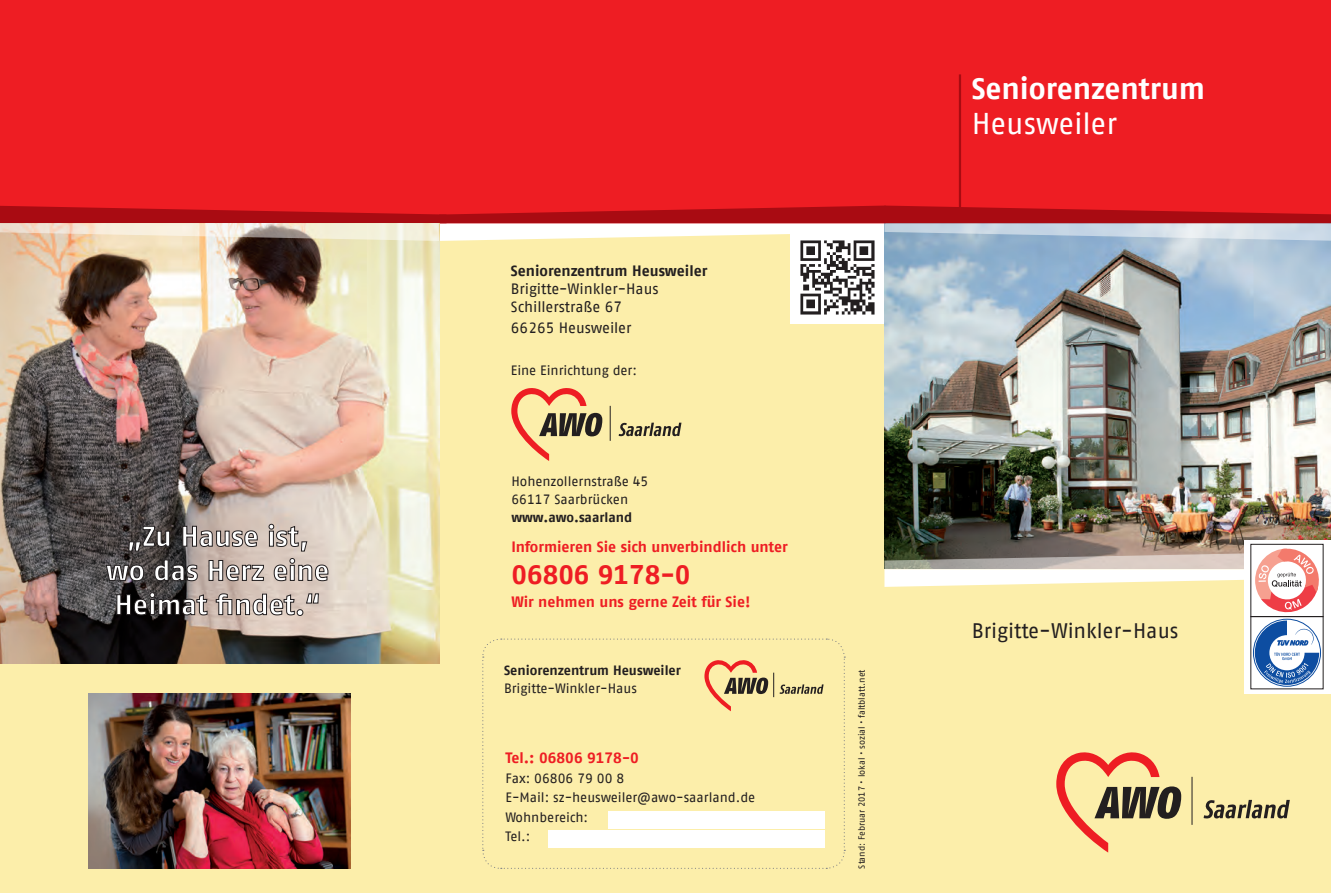
<style>
.page{position:relative;width:1331px;height:893px;background:#fceeaa}
.page>*{position:absolute;margin:0;border:0;box-sizing:border-box;transform-origin:0 0}
.t1{font:700 30px "AWO Fago Office";color:#fff}
.t2{font:30px "AWO Fago Office";letter-spacing:-.005em;color:#fff}
.t3{font:700 27px "AWO Fago Office";color:#ee1d23}
.t4{font:21px "AWO Fago Office";color:#231f20}
.t5{font:700 15px "AWO Fago Office";color:#ee1d23}
.t6{font:15px/18px "AWO Fago Office";color:#231f20}
.t7{font:700 15px "AWO Fago Office";color:#231f20}
.t8{font:13.5px/19.5px "AWO Fago Office";color:#231f20}
.t9{font:700 13.5px "AWO Fago Office";color:#231f20}
.t10{font:9px "AWO Fago Office";color:#231f20}
</style>
<div class="page">
<div style="left:0;top:0;width:1331px;height:223px;background:#ee1d23"></div>
<hr style="left:959px;top:74px;width:2px;height:149px;background:#a90b12">
<hr style="left:1191px;top:777px;width:1px;height:48px;background:#231f20">
<svg style="left:1204px;top:800px;width:86px;height:18px"></svg>
<svg style="left:1056px;top:752px;width:125px;height:101px"></svg>
<hr style="left:610px;top:406px;width:1px;height:35px;background:#231f20">
<svg style="left:619px;top:423px;width:62px;height:13px"></svg>
<svg style="left:511px;top:388px;width:91px;height:73px"></svg>
<img style="left:884px;top:241px;width:447px;height:303px">
<div style="left:1245px;top:540px;width:86px;height:153px;background:linear-gradient(to right,#fff,#fff)"></div>
<svg style="left:884px;top:544px;width:447px;height:145px"></svg>
<div style="left:1250px;top:544px;width:73px;height:73px;border:1px solid #231f20"></div>
<img style="left:0;top:241px;width:439px;height:422px">
<svg style="left:0;top:206px;width:1331px;height:35px"></svg>
<svg style="left:117px;top:593px;width:201px;height:23px"></svg>
<svg style="left:106px;top:558px;width:222px;height:23px"></svg>
<svg style="left:129px;top:524px;width:178px;height:27px"></svg>
<div style="left:790px;top:231px;width:93px;height:93px;background:#fff"></div>
<svg style="left:482px;top:638px;width:363px;height:231px"></svg>
<div style="left:548px;top:830px;width:276px;height:17px;background:#fff"></div>
<div style="left:608px;top:811px;width:216px;height:17px;background:#fff"></div>
<img style="left:801px;top:240px;width:74px;height:75px">
<img style="left:89px;top:694px;width:261px;height:174px">
<p class="t7" style="left:511px;top:262px;width:198px">Seniorenzentrum Heusweiler</p>
<p class="t6" style="left:511px;top:279px;width:149px">Brigitte-Winkler-Haus<br>Schillerstraße 67</p>
<p class="t6" style="left:511px;top:318px;width:122px">66265 Heusweiler</p>
<p class="t8" style="left:511px;top:360px;width:128px">Eine Einrichtung der:</p>
<p class="t8" style="left:511px;top:473px;width:139px;line-height:18px">Hohenzollernstraße 45<br>66117 Saarbrücken</p>
<p class="t9" style="left:511px;top:510px;width:122px">www.awo.saarland</p>
<p class="t5" style="left:511px;top:538px;width:278px">Informieren Sie sich unverbindlich unter</p>
<h2 class="t3" style="left:511px;top:559px;width:181px">06806 9178-0</h2>
<p class="t5" style="left:511px;top:593px;width:241px">Wir nehmen uns gerne Zeit für Sie!</p>
<p class="t9" style="left:504px;top:663px;width:178px">Seniorenzentrum Heusweiler</p>
<p class="t8" style="left:504px;top:679px;width:135px">Brigitte-Winkler-Haus</p>
<p class="t5" style="left:505px;top:749px;width:135px">Tel.: 06806 9178-0</p>
<p class="t8" style="left:505px;top:768px;width:251px">Fax: 06806 79 00 8<br>E-Mail: sz-heusweiler@awo-saarland.de<br>Wohnbereich:<br>Tel.:</p>
<p class="t10" style="left:856px;top:868px;width:200px;rotate:-90deg">Stand: Februar 2017 • lokal • sozial • faltblatt.net</p>
<h1 class="t1" style="left:972px;top:71px;width:235px">Seniorenzentrum</h1>
<h1 class="t2" style="left:972px;top:107px;width:147px">Heusweiler</h1>
<h3 class="t4" style="left:972px;top:618px;width:208px">Brigitte-Winkler-Haus</h3>
</div>
